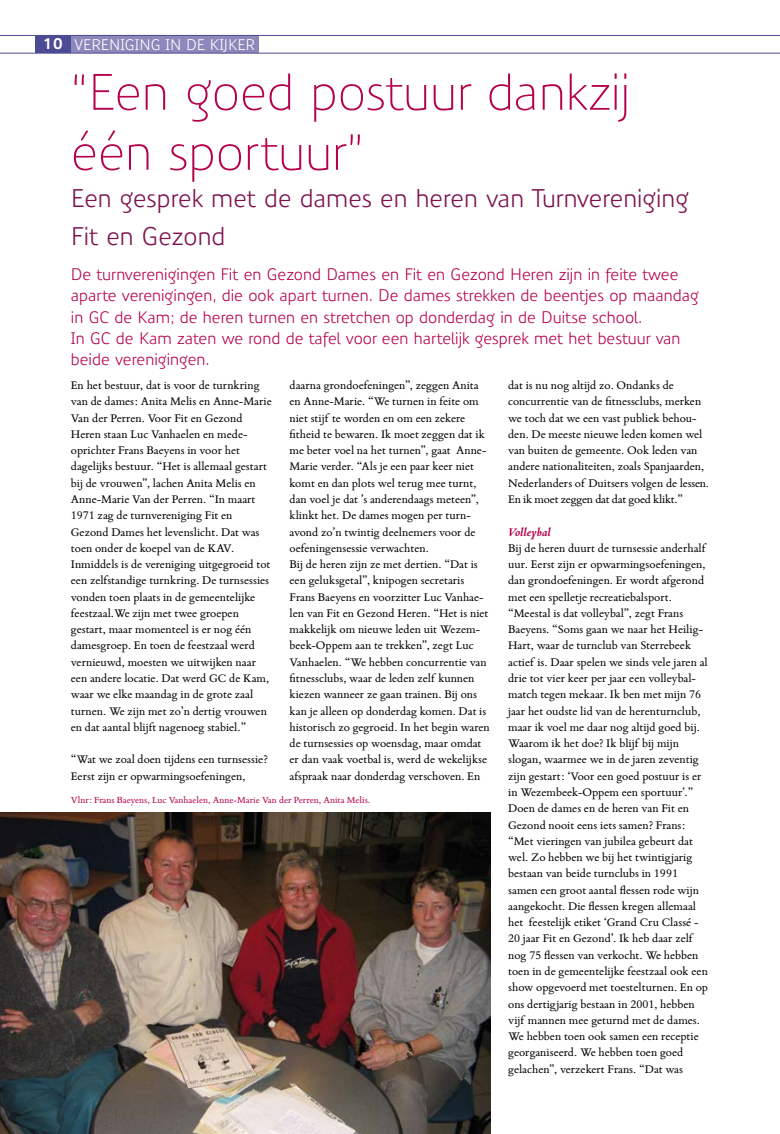
<style>
.page{position:relative;width:780px;height:1134px;background:#fff}
.page>*{position:absolute;margin:0;border:0;box-sizing:border-box;transform-origin:0 0}
.t1{font:300 50px/60px "Precious Sans";color:#b5004b}
.t2{font:25px/37.5px "Precious Sans";color:#7d134e}
.t3{font:16.25px/21.2px "Precious Sans";color:#b5004b}
.t4{font:15px "Precious Sans";color:#fff}
.t5{font:12.5px/16.2px "Bembo Book MT Pro";color:#000}
.t6{font:italic 700 12.5px "Bembo Book MT Pro";color:#b5004b}
.t7{font:10px "Bembo Book MT Pro";color:#b5004b}
.s1{font-weight:700}
</style>
<div class="page">
<div style="left:71px;top:35px;width:188px;height:18px;background:#8d88bb"></div>
<div style="left:35px;top:35px;width:36px;height:18px;background:#4c4c95"></div>
<hr style="left:0;top:35px;width:780px;height:1px;background:#4c4c95">
<hr style="left:0;top:53px;width:780px;height:1px;background:#4c4c95">
<img style="left:0;top:813px;width:490px;height:321px">
<p class="t4" style="left:44px;top:35px;width:213px"><span class="s1">10</span> VERENIGING IN DE KIJKER</p>
<h1 class="t1" style="left:71px;top:62px;width:563px">“Een goed postuur dankzij één sportuur”</h1>
<h2 class="t2" style="left:71px;top:180px;width:619px">Een gesprek met de dames en heren van Turnvereniging<br>Fit en Gezond</h2>
<p class="t3" style="left:71px;top:264px;width:629px">De turnverenigingen Fit en Gezond Dames en Fit en Gezond Heren zijn in feite twee aparte verenigingen, die ook apart turnen. De dames strekken de beentjes op maandag in GC de Kam; de heren turnen en stretchen op donderdag in de Duitse school.<br>In GC de Kam zaten we rond de tafel voor een hartelijk gesprek met het bestuur van beide verenigingen.</p>
<p class="t5" style="left:71px;top:376px;width:202px">En het bestuur, dat is voor de turnkring van de dames: Anita Melis en Anne-Marie Van der Perren. Voor Fit en Gezond Heren staan Luc Vanhaelen en mede&shy;oprichter Frans Baeyens in voor het dagelijks bestuur. “Het is allemaal gestart bij de vrouwen”, lachen Anita Melis en Anne-Marie Van der Perren. “In maart 1971 zag de turnvereniging Fit en Gezond Dames het levenslicht. Dat was toen onder de koepel van de KAV.<br>Inmiddels is de vereniging uitgegroeid tot een zelfstandige turnkring. De turnsessies vonden toen plaats in de gemeentelijke feestzaal.We zijn met twee groepen gestart, maar momenteel is er nog één damesgroep. En toen de feestzaal werd vernieuwd, moesten we uitwijken naar een andere locatie. Dat werd GC de Kam, waar we elke maandag in de grote zaal turnen. We zijn met zo’n dertig vrouwen en dat aantal blijft nagenoeg stabiel.”</p>
<p class="t5" style="left:71px;top:751px;width:198px">“Wat we zoal doen tijdens een turnsessie?<br>Eerst zijn er opwarmingsoefeningen,</p>
<p class="t5" style="left:289px;top:376px;width:202px">daarna grondoefeningen”, zeggen Anita en Anne-Marie. “We turnen in feite om niet stijf te worden en om een zekere fitheid te bewaren. Ik moet zeggen dat ik me beter voel na het turnen”, gaat Anne-Marie verder. “Als je een paar keer niet komt en dan plots wel terug mee turnt, dan voel je dat ’s anderendaags meteen”, klinkt het. De dames mogen per turn&shy;avond zo’n twintig deelnemers voor de oefeningensessie verwachten.<br>Bij de heren zijn ze met dertien. “Dat is een geluksgetal”, knipogen secretaris Frans Baeyens en voorzitter Luc Vanhae&shy;len van Fit en Gezond Heren. “Het is niet makkelijk om nieuwe leden uit Wezem&shy;beek-Oppem aan te trekken”, zegt Luc Vanhaelen. “We hebben concurrentie van fitnessclubs, waar de leden zelf kunnen kiezen wanneer ze gaan trainen. Bij ons kan je alleen op donderdag komen. Dat is historisch zo gegroeid. In het begin waren de turnsessies op woensdag, maar omdat er dan vaak voetbal is, werd de wekelijkse afspraak naar donderdag verschoven. En</p>
<p class="t5" style="left:508px;top:376px;width:202px">dat is nu nog altijd zo. Ondanks de concurrentie van de fitnessclubs, merken we toch dat we een vast publiek behou&shy;den. De meeste nieuwe leden komen wel van buiten de gemeente. Ook leden van andere nationaliteiten, zoals Spanjaarden, Nederlanders of Duitsers volgen de lessen.<br>En ik moet zeggen dat dat goed klikt.”</p>
<p class="t6" style="left:508px;top:523px;width:44px">Volleybal</p>
<p class="t5" style="left:508px;top:539px;width:201px">Bij de heren duurt de turnsessie anderhalf uur. Eerst zijn er opwarmingsoefeningen, dan grondoefeningen. Er wordt afgerond met een spelletje recreatiebalsport. “Meestal is dat volleybal”, zegt Frans Baeyens. “Soms gaan we naar het Heilig-Hart, waar de turnclub van Sterrebeek actief is. Daar spelen we sinds vele jaren al drie tot vier keer per jaar een volleybal&shy;match tegen mekaar. Ik ben met mijn 76 jaar het oudste lid van de herenturnclub, maar ik voel me daar nog altijd goed bij.<br>Waarom ik het doe? Ik blijf bij mijn slogan, waarmee we in de jaren zeventig zijn gestart: ‘Voor een goed postuur is er in Wezembeek-Oppem een sportuur’.” Doen de dames en de heren van Fit en Gezond nooit eens iets samen? Frans: “Met vieringen van jubilea gebeurt dat wel. Zo hebben we bij het twintigjarig bestaan van beide turnclubs in 1991 samen een groot aantal flessen rode wijn aangekocht. Die flessen kregen allemaal het feestelijk etiket ‘Grand Cru Classé - 20 jaar Fit en Gezond’. Ik heb daar zelf nog 75 flessen van verkocht. We hebben toen in de gemeentelijke feestzaal ook een show opgevoerd met toestelturnen. En op ons dertigjarig bestaan in 2001, hebben vijf mannen mee geturnd met de dames.<br>We hebben toen ook samen een receptie georganiseerd. We hebben toen goed gelachen”, verzekert Frans. “Dat was</p>
<p class="t7" style="left:71px;top:793px;width:301px">Vlnr: Frans Baeyens, Luc Vanhaelen, Anne-Marie Van der Perren, Anita Melis.</p>
</div>
